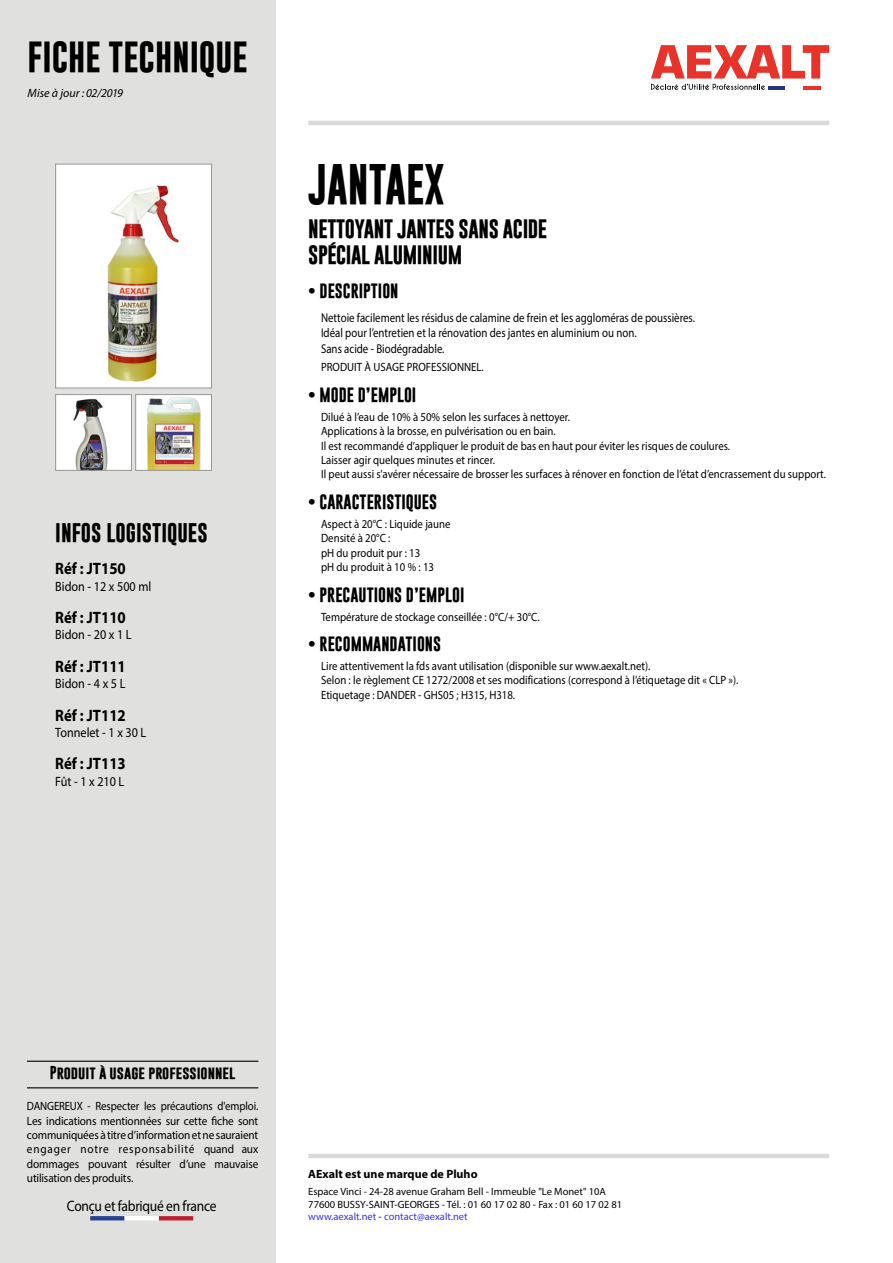
<style>
.page{position:relative;width:893px;height:1263px;background:#fff}
.page>*{position:absolute;margin:0;border:0;box-sizing:border-box;transform-origin:0 0}
.t1{font:700 41.4px "Gobold";color:#000;scale:.92 1}
.t2{font:700 31.5px "Gobold";color:#000}
.t3{font:700 19.5px "Gobold";color:#000}
.t4{font:700 19.35px/26.2px "Gobold";letter-spacing:-.02em;color:#000}
.t5{font:700 16.5px "Myriad Pro";color:#000;scale:.9 1}
.t6{font:700 15px "Gobold";color:#000}
.t7{font:15px "Myriad Pro";letter-spacing:-.02em;color:#000;scale:.9 1}
.t8{font:13.5px "Myriad Pro";color:#000;scale:.9 1}
.t9{font:700 13.5px "Gobold";color:#000}
.t10{font:12.75px/15.3px "Myriad Pro";color:#000;scale:.85 1}
.t11{font:12px/14.4px "Myriad Pro";color:#000;scale:.9 1}
.t12{font:700 12px "Myriad Pro";color:#000}
.t13{font:italic 12px "Myriad Pro";color:#000}
.t14{font:10.5px/12.6px "Myriad Pro";color:#000}
.s1{color:#33f}
</style>
<div class="page">
<div style="left:0;top:0;width:275px;height:1263px;background:#e0e0df"></div>
<div style="left:56px;top:164px;width:155px;height:224px;background:#fff"></div>
<img style="left:107px;top:185px;width:72px;height:197px">
<div style="left:55px;top:164px;width:157px;height:224px;border:1px solid #979696"></div>
<div style="left:136px;top:395px;width:75px;height:75px;background:#fff"></div>
<img style="left:146px;top:397px;width:55px;height:72px">
<div style="left:135px;top:394px;width:77px;height:77px;border:1px solid #979696"></div>
<div style="left:56px;top:395px;width:75px;height:75px;background:#fff"></div>
<img style="left:73px;top:399px;width:35px;height:70px">
<div style="left:55px;top:394px;width:77px;height:77px;border:1px solid #979696"></div>
<svg style="left:90px;top:1216px;width:35px;height:4px"></svg>
<hr style="left:125px;top:1216px;width:34px;height:4px;background:#fff">
<svg style="left:159px;top:1216px;width:34px;height:4px"></svg>
<hr style="left:308px;top:121px;width:521px;height:4px;background:#dadada">
<hr style="left:308px;top:1154px;width:521px;height:4px;background:#dadada">
<svg style="left:651px;top:45px;width:178px;height:45px"></svg>
<hr style="left:27px;top:1061px;width:231px;height:1px;background:#000">
<hr style="left:27px;top:1087px;width:231px;height:1px;background:#000">
<h2 class="t2" style="left:27px;top:36px;width:222px">FICHE TECHNIQUE</h2>
<p class="t13" style="left:28px;top:85px;width:97px">Mise à jour : 02/2019</p>
<h3 class="t3" style="left:55px;top:520px;width:154px">INFOS LOGISTIQUES</h3>
<h3 class="t5" style="left:55px;top:558px;width:80px">Réf : JT150</h3>
<p class="t8" style="left:55px;top:578px;width:108px">Bidon - 12 x 500 ml</p>
<h3 class="t5" style="left:55px;top:607px;width:80px">Réf : JT110</h3>
<p class="t8" style="left:55px;top:626px;width:86px">Bidon - 20 x 1 L</p>
<h3 class="t5" style="left:55px;top:655px;width:80px">Réf : JT111</h3>
<p class="t8" style="left:55px;top:675px;width:79px">Bidon - 4 x 5 L</p>
<h3 class="t5" style="left:55px;top:704px;width:80px">Réf : JT112</h3>
<p class="t8" style="left:55px;top:724px;width:103px">Tonnelet - 1 x 30 L</p>
<h3 class="t5" style="left:55px;top:753px;width:80px">Réf : JT113</h3>
<p class="t8" style="left:55px;top:773px;width:78px">Fût - 1 x 210 L</p>
<h1 class="t1" style="left:308px;top:157px;width:150px">JANTAEX</h1>
<h3 class="t4" style="left:308px;top:216px;width:241px">NETTOYANT JANTES SANS ACIDE<br>SPÉCIAL ALUMINIUM</h3>
<p class="t6" style="left:308px;top:281px;width:92px">• DESCRIPTION</p>
<p class="t10" style="left:321px;top:310px;width:441px">Nettoie facilement les résidus de calamine de frein et les aggloméras de poussières.<br>Idéal pour l’entretien et la rénovation des jantes en aluminium ou non.<br>Sans acide - Biodégradable.</p>
<p class="t11" style="left:321px;top:360px;width:182px">PRODUIT À USAGE PROFESSIONNEL.</p>
<p class="t6" style="left:308px;top:385px;width:110px">• MODE D’EMPLOI</p>
<p class="t11" style="left:321px;top:409px;width:563px">Dilué à l’eau de 10% à 50% selon les surfaces à nettoyer.<br>Applications à la brosse, en pulvérisation ou en bain.<br>Il est recommandé d’appliquer le produit de bas en haut pour éviter les risques de coulures.<br>Laisser agir quelques minutes et rincer.<br>Il peut aussi s’avérer nécessaire de brosser les surfaces à rénover en fonction de l’état d’encrassement du support.</p>
<p class="t6" style="left:308px;top:492px;width:130px">• CARACTERISTIQUES</p>
<p class="t11" style="left:321px;top:516px;width:145px">Aspect à 20°C : Liquide jaune<br>Densité à 20°C :<br>pH du produit pur : 13<br>pH du produit à 10 % : 13</p>
<p class="t6" style="left:308px;top:585px;width:158px">• PRECAUTIONS D’EMPLOI</p>
<p class="t11" style="left:321px;top:609px;width:245px">Température de stockage conseillée : 0°C/+ 30°C.</p>
<p class="t6" style="left:308px;top:634px;width:134px">• RECOMMANDATIONS</p>
<p class="t11" style="left:321px;top:658px;width:465px">Lire attentivement la fds avant utilisation (disponible sur www.aexalt.net).<br>Selon : le règlement CE 1272/2008 et ses modifications (correspond à l’étiquetage dit « CLP »).<br>Etiquetage : DANDER - GHS05 ; H315, H318.</p>
<p class="t9" style="left:50px;top:1063px;width:187px">Produit à usage professionnel</p>
<p class="t11" style="left:27px;top:1099px;width:259px;text-align:justify">DANGEREUX - Respecter les précautions d'emploi.<br>Les indications mentionnées sur cette fiche sont communiquées à titre d’information et ne sauraient engager notre responsabilité quand aux dommages pouvant résulter d’une mauvaise utilisation des produits.</p>
<p class="t7" style="left:67px;top:1196px;width:168px">Conçu et fabriqué en france</p>
<p class="t12" style="left:308px;top:1166px;width:171px">AExalt est une marque de Pluho</p>
<p class="t14" style="left:308px;top:1185px;width:315px">Espace Vinci - 24-28 avenue Graham Bell - Immeuble "Le Monet" 10A<br>77600 BUSSY-SAINT-GEORGES - Tél. : 01 60 17 02 80 - Fax : 01 60 17 02 81 <span class="s1">www.aexalt.net</span> - <span class="s1">contact@aexalt.net</span></p>
</div>
